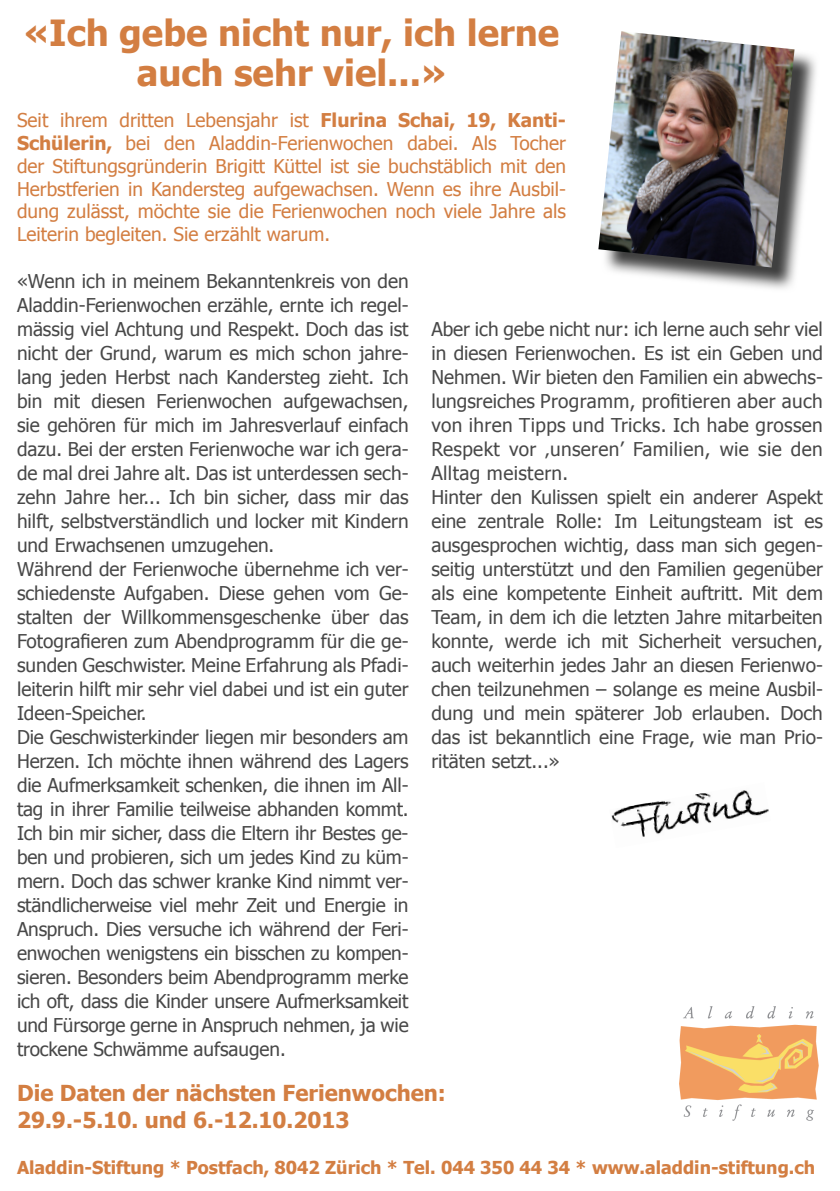
<style>
.page{position:relative;width:840px;height:1191px;background:#fff}
.page>*{position:absolute;margin:0;border:0;box-sizing:border-box;transform-origin:0 0}
.t1{font:700 36px/40px "Tahoma";color:#d37e42;text-align:center}
.t2{font:700 22px/26.4px "Tahoma";color:#d37e42}
.t3{font:19px/24px "Tahoma";color:#484848}
.t4{font:19px/22.8px "Tahoma";color:#d37e42;text-align:justify}
.t5{font:700 17.8px "Tahoma";color:#d37e42}
.s1{font-weight:700}
</style>
<div class="page">
<img style="left:608px;top:49px;width:208px;height:240px">
<img style="left:598px;top:31px;width:196px;height:236px">
<img style="left:679px;top:1006px;width:138px;height:114px">
<img style="left:611px;top:790px;width:158px;height:47px">
<h1 class="t1" style="left:24px;top:11px;width:536px">«Ich gebe nicht nur, ich lerne auch sehr viel...»</h1>
<p class="t4" style="left:17px;top:108px;width:550px">Seit ihrem dritten Lebensjahr ist <span class="s1">Flurina Schai, 19, Kanti-Schülerin,</span> bei den Aladdin-Ferienwochen dabei. Als Tocher der Stiftungsgründerin Brigitt Küttel ist sie buchstäblich mit den Herbstferien in Kandersteg aufgewachsen. Wenn es ihre Ausbil&shy;dung zulässt, möchte sie die Ferienwochen noch viele Jahre als Leiterin begleiten. Sie erzählt warum.</p>
<p class="t3" style="left:17px;top:268px;width:393px">«Wenn ich in meinem Bekanntenkreis von den Aladdin-Ferienwochen erzähle, ernte ich regel&shy;mässig viel Achtung und Respekt. Doch das ist nicht der Grund, warum es mich schon jahre&shy;lang jeden Herbst nach Kandersteg zieht. Ich bin mit diesen Ferienwochen aufgewachsen, sie gehören für mich im Jahresverlauf einfach dazu. Bei der ersten Ferienwoche war ich gera&shy;de mal drei Jahre alt. Das ist unterdessen sech&shy;zehn Jahre her... Ich bin sicher, dass mir das hilft, selbstverständlich und locker mit Kindern und Erwachsenen umzugehen.<br>Während der Ferienwoche übernehme ich ver&shy;schiedenste Aufgaben. Diese gehen vom Ge&shy;stalten der Willkommensgeschenke über das Fotografieren zum Abendprogramm für die ge&shy;sunden Geschwister. Meine Erfahrung als Pfadi&shy;leiterin hilft mir sehr viel dabei und ist ein guter Ideen-Speicher.<br>Die Geschwisterkinder liegen mir besonders am Herzen. Ich möchte ihnen während des Lagers die Aufmerksamkeit schenken, die ihnen im All&shy;tag in ihrer Familie teilweise abhanden kommt.<br>Ich bin mir sicher, dass die Eltern ihr Bestes ge&shy;ben und probieren, sich um jedes Kind zu küm&shy;mern. Doch das schwer kranke Kind nimmt ver&shy;ständlicherweise viel mehr Zeit und Energie in Anspruch. Dies versuche ich während der Feri&shy;enwochen wenigstens ein bisschen zu kompen&shy;sieren. Besonders beim Abendprogramm merke ich oft, dass die Kinder unsere Aufmerksamkeit und Fürsorge gerne in Anspruch nehmen, ja wie trockene Schwämme aufsaugen.</p>
<p class="t3" style="left:431px;top:316px;width:393px">Aber ich gebe nicht nur: ich lerne auch sehr viel in diesen Ferienwochen. Es ist ein Geben und Nehmen. Wir bieten den Familien ein abwechs&shy;lungsreiches Programm, profitieren aber auch von ihren Tipps und Tricks. Ich habe grossen Respekt vor ‚unseren’ Familien, wie sie den Alltag meistern.<br>Hinter den Kulissen spielt ein anderer Aspekt eine zentrale Rolle: Im Leitungsteam ist es ausgesprochen wichtig, dass man sich gegen&shy;seitig unterstützt und den Familien gegenüber als eine kompetente Einheit auftritt. Mit dem Team, in dem ich die letzten Jahre mitarbeiten konnte, werde ich mit Sicherheit versuchen, auch weiterhin jedes Jahr an diesen Ferienwo&shy;chen teilzunehmen – solange es meine Ausbil&shy;dung und mein späterer Job erlauben. Doch das ist bekanntlich eine Frage, wie man Prio&shy;ritäten setzt...»</p>
<p class="t2" style="left:17px;top:1078px;width:430px">Die Daten der nächsten Ferienwochen:<br>29.9.-5.10. und 6.-12.10.2013</p>
<p class="t5" style="left:17px;top:1154px;width:799px">Aladdin-Stiftung * Postfach, 8042 Zürich * Tel. 044 350 44 34 * www.aladdin-stiftung.ch</p>
</div>
